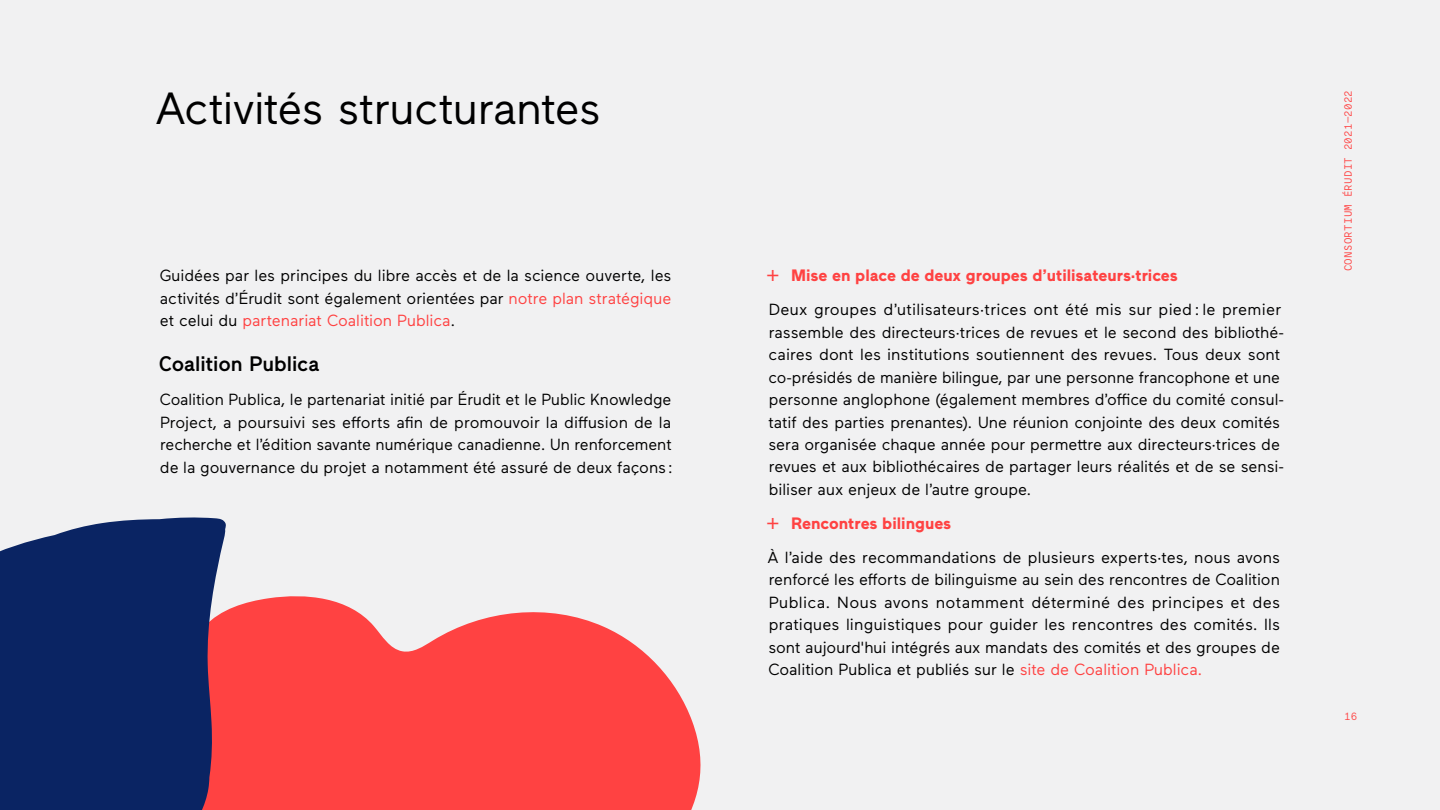
<style>
.page{position:relative;width:1440px;height:810px;background:#f1f1f2}
.page>*{position:absolute;margin:0;border:0;box-sizing:border-box;transform-origin:0 0}
.t1{font:45px "Maax";letter-spacing:-.02em;color:#000}
.t2{font:500 21px "Maax";color:#000}
.t3{font:700 16.5px "Maax";color:#ff4242}
.t4{font:16.12px/22.5px "Maax";color:#000;text-align:justify}
.t5{font:10.5px "Maax Mono";letter-spacing:.02em;color:#ff4242}
.s1{color:#ff4242}
.s2{font-weight:400;font-size:22.5px}
</style>
<div class="page">
<svg style="left:226px;top:596px;width:475px;height:214px;background:#fd5959"></svg>
<svg style="left:0;top:517px;width:226px;height:293px;background:#202e67"></svg>
<h1 class="t1" style="left:156px;top:79px;width:447px">Activités structurantes</h1>
<p class="t4" style="left:160px;top:264px;width:513px">Guidées par les principes du libre accès et de la science ouverte, les activités d’Érudit sont également orientées par <span class="s1">notre plan stratégique </span>et celui du <span class="s1">partenariat Coalition Publica</span>.</p>
<h2 class="t2" style="left:159px;top:350px;width:162px">Coalition Publica</h2>
<p class="t4" style="left:160px;top:387px;width:514px">Coalition Publica, le partenariat initié par Érudit et le Public Knowledge Project, a poursuivi ses efforts afin de promouvoir la diffusion de la recherche et l’édition savante numérique canadienne. Un renforcement de la gouvernance du projet a notamment été assuré de deux façons:</p>
<p class="t3" style="left:766px;top:265px;width:414px"><span class="s2">+</span> Mise en place de deux groupes d’utilisateurs·trices</p>
<p class="t4" style="left:768px;top:297px;width:517px;text-align:left">Deux groupes d’utilisateurs·trices ont été mis sur pied : le premier rassemble des directeurs·trices de revues et le second des bibliothé&shy;caires dont les institutions soutiennent des revues. Tous deux sont co-présidés de manière bilingue, par une personne francophone et une personne anglophone (également membres d’office du comité consul&shy;tatif des parties prenantes). Une réunion conjointe des deux comités sera organisée chaque année pour permettre aux directeurs·trices de revues et aux bibliothécaires de partager leurs réalités et de se sensi&shy;biliser aux enjeux de l’autre groupe.</p>
<p class="t3" style="left:766px;top:512px;width:187px"><span class="s2">+</span> Rencontres bilingues</p>
<p class="t4" style="left:767px;top:545px;width:514px">À l’aide des recommandations de plusieurs experts·tes, nous avons renforcé les efforts de bilinguisme au sein des rencontres de Coalition Publica. Nous avons notamment déterminé des principes et des pratiques linguistiques pour guider les rencontres des comités. Ils sont aujourd'hui intégrés aux mandats des comités et des groupes de Coalition Publica et publiés sur le <span class="s1">site de Coalition Publica.</span></p>
<p class="t5" style="left:1341px;top:271px;width:183px;rotate:-90deg">CONSORTIUM ÉRUDIT 2021—2022</p>
<p class="t5" style="left:1344px;top:709px;width:15px">16</p>
</div>
